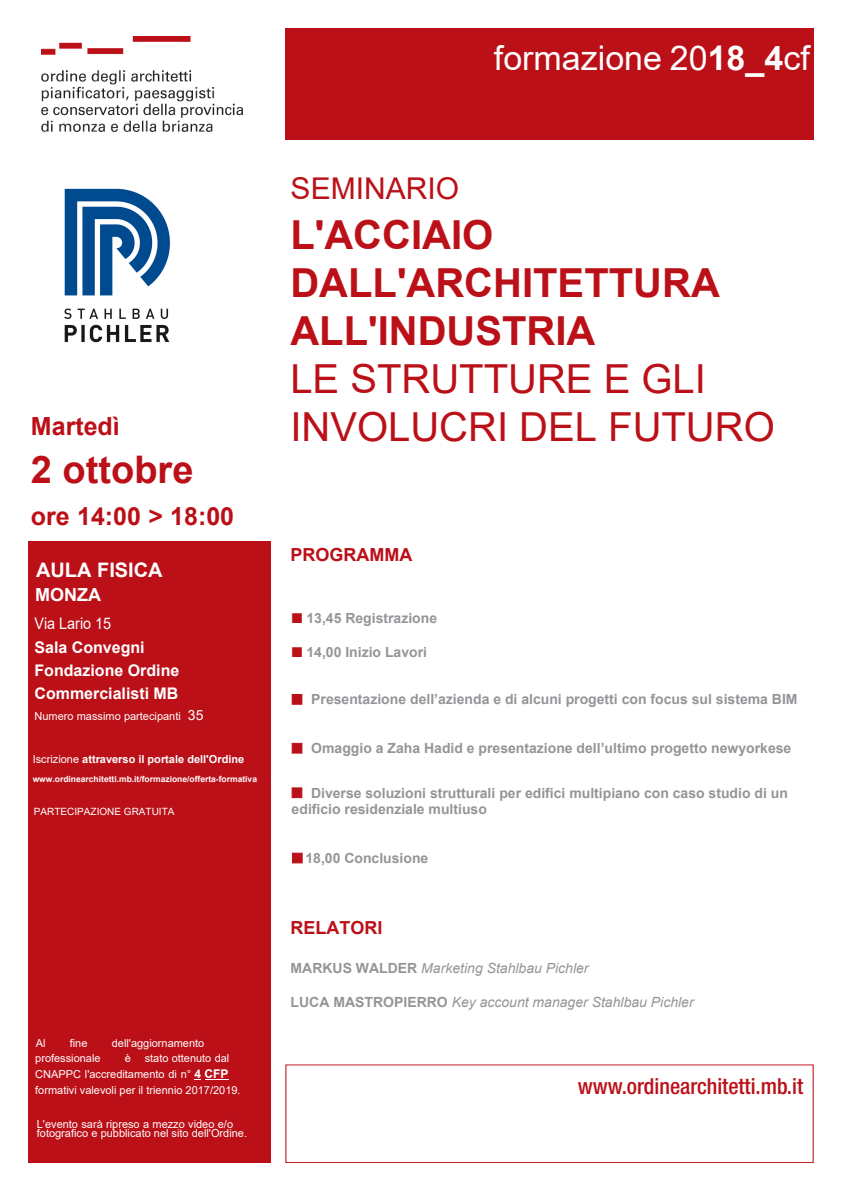
<style>
.page{position:relative;width:842px;height:1191px;background:#fff}
.page>*{position:absolute;margin:0;border:0;box-sizing:border-box;transform-origin:0 0}
.t1{font:700 40px/48px "Arial";color:#bb1018}
.t2{font:40px/48px "Arial";color:#bb1018}
.t3{font:700 38px "Arial";color:#bb1018}
.t4{font:34px "Arial";color:#fff}
.t5{font:30px "Arial";color:#bb1018}
.t6{font:700 25px "Arial";color:#bb1018}
.t7{font:500 condensed 22px "Helvetica Neue";color:#bb1018}
.t8{font:700 20px "Arial";color:#fff}
.t9{font:700 18px "Arial";color:#bb1018}
.t10{font:700 18px "Arial";color:#fff}
.t11{font:700 16px/23.1px "Arial";color:#fff}
.t12{font:16px "Arial";color:#fff;scale:.9 1}
.t13{font:700 14px/16.5px "Arial";color:#939598}
.t14{font:italic 14px "Arial";color:#939598}
.t15{font:11px/15.9px "Arial";color:#fff}
.t16{font:700 11px "Arial";color:#fff}
.t17{font:10px "Arial";color:#fff}
.t18{font:700 8.5px "Arial";color:#fff}
.s1{font-weight:700}
.s2{font-size:14px}
.s3{font-weight:400}
.s4{font-weight:700;font-size:12px}
.s5{color:#bb1018}
.s6{font-weight:700;font-style:normal}
</style>
<div class="page">
<div style="left:285px;top:28px;width:529px;height:112px;background:#bb1018"></div>
<img style="left:41px;top:37px;width:202px;height:94px">
<div style="left:28px;top:541px;width:243px;height:621px;background:#bb1018"></div>
<svg style="left:195px;top:1079px;width:33px;height:1px"></svg>
<img style="left:64px;top:188px;width:106px;height:155px">
<h3 class="t4" style="left:494px;top:34px;width:317px">formazione 20<span class="s1">18_4</span>cf</h3>
<h3 class="t6" style="left:31px;top:408px;width:90px">Martedì</h3>
<h2 class="t3" style="left:31px;top:442px;width:164px">2 ottobre</h2>
<h3 class="t6" style="left:31px;top:499px;width:205px">ore 14:00 &gt; 18:00</h3>
<h3 class="t8" style="left:36px;top:555px;width:128px">AULA FISICA</h3>
<p class="t10" style="left:35px;top:582px;width:67px">MONZA</p>
<p class="t12" style="left:34px;top:613px;width:87px">Via Lario 15</p>
<p class="t11" style="left:34px;top:635px;width:146px">Sala Convegni<br>Fondazione Ordine<br>Commercialisti MB</p>
<p class="t15" style="left:34px;top:708px;width:171px">Numero massimo partecipanti <span class="s2">35</span></p>
<p class="t16" style="left:33px;top:751px;width:213px"><span class="s3">Iscrizione</span> attraverso il portale dell'Ordine</p>
<p class="t18" style="left:33px;top:773px;width:226px">www.ordinearchitetti.mb.it/formazione/offerta-formativa</p>
<p class="t17" style="left:34px;top:804px;width:142px">PARTECIPAZIONE GRATUITA</p>
<p class="t15" style="left:36px;top:1034px;width:11px">Al</p>
<p class="t15" style="left:70px;top:1034px;width:19px">fine</p>
<p class="t15" style="left:112px;top:1034px;width:94px">dell'aggiornamento</p>
<p class="t15" style="left:35px;top:1049px;width:67px">professionale</p>
<p class="t15" style="left:35px;top:1049px;width:207px;text-indent:90px">è stato ottenuto dal<br>CNAPPC l'accreditamento di n° <span class="s4">4 CFP </span>formativi valevoli per il triennio 2017/2019.</p>
<p class="t15" style="left:37px;top:1119px;width:212px;line-height:9.4px">L'evento sarà ripreso a mezzo video e/o fotografico e pubblicato nel sito dell'Ordine.</p>
<h3 class="t5" style="left:291px;top:168px;width:170px">SEMINARIO</h3>
<h1 class="t1" style="left:290px;top:211px;width:431px">L'ACCIAIO<br>DALL'ARCHITETTURA<br>ALL'INDUSTRIA</h1>
<h1 class="t2" style="left:290px;top:355px;width:486px">LE STRUTTURE E GLI<br>INVOLUCRI DEL FUTURO</h1>
<p class="t9" style="left:291px;top:542px;width:123px">PROGRAMMA</p>
<p class="t13" style="left:292px;top:610px;width:147px"><span class="s5">■</span> 13,45 Registrazione</p>
<p class="t13" style="left:292px;top:644px;width:137px"><span class="s5">■</span> 14,00 Inizio Lavori</p>
<p class="t13" style="left:292px;top:691px;width:507px"><span class="s5">■</span> Presentazione dell’azienda e di alcuni progetti con focus sul sistema BIM</p>
<p class="t13" style="left:292px;top:740px;width:501px"><span class="s5">■</span> Omaggio a Zaha Hadid e presentazione dell’ultimo progetto newyorkese</p>
<p class="t13" style="left:292px;top:784px;width:498px"><span class="s5">■</span> Diverse soluzioni strutturali per edifici multipiano con caso studio di un edificio residenziale multiuso</p>
<p class="t13" style="left:292px;top:850px;width:138px"><span class="s5">■</span> 18,00 Conclusione</p>
<p class="t9" style="left:291px;top:915px;width:93px">RELATORI</p>
<p class="t14" style="left:291px;top:959px;width:299px"><span class="s6">MARKUS WALDER</span> Marketing Stahlbau Pichler</p>
<p class="t14" style="left:291px;top:993px;width:405px"><span class="s6">LUCA MASTROPIERRO</span> Key account manager Stahlbau Pichler</p>
<h3 class="t7" style="left:578px;top:1078px;width:227px">www.ordinearchitetti.mb.it</h3>
</div>
